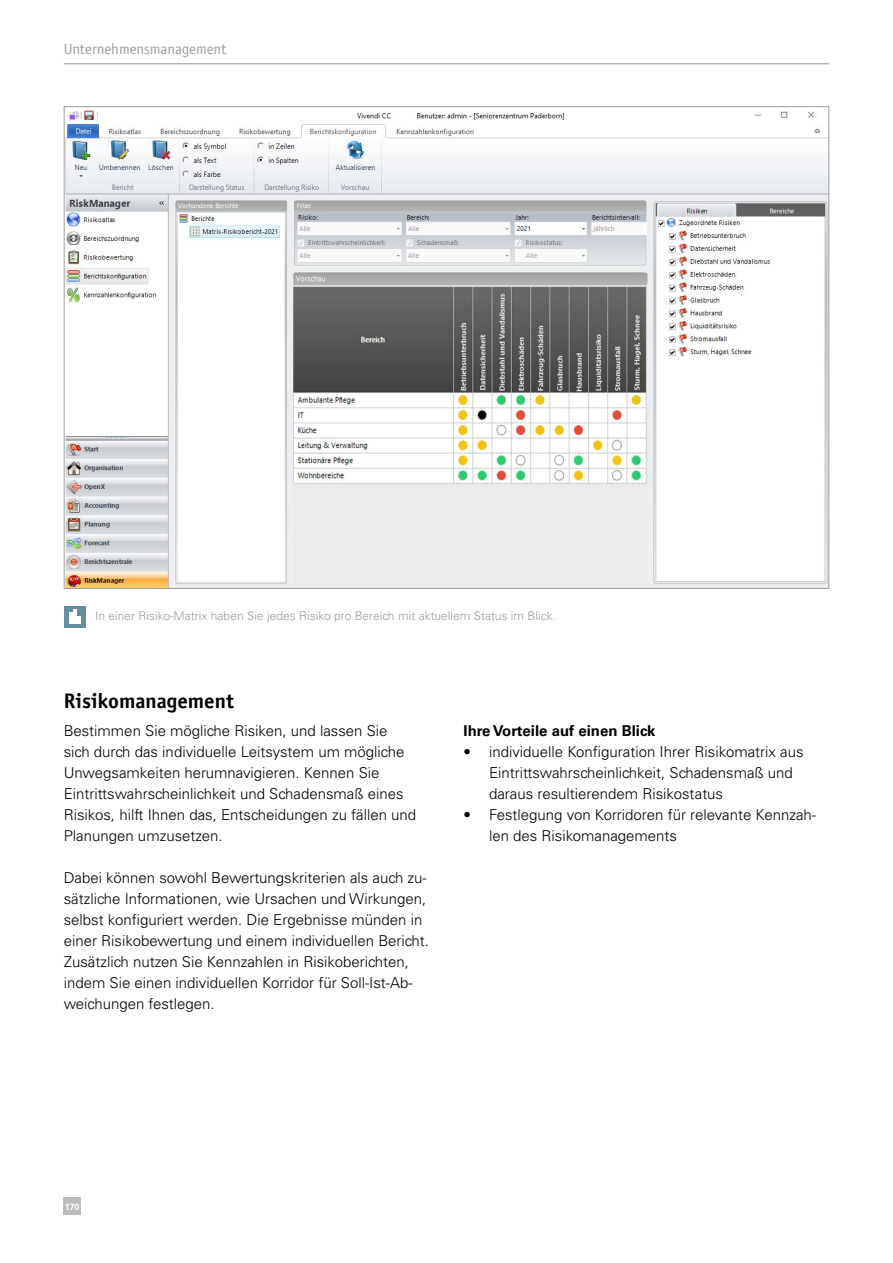
<style>
.page{position:relative;width:893px;height:1263px;background:#fff}
.page>*{position:absolute;margin:0;border:0;box-sizing:border-box;transform-origin:0 0}
.t1{font:700 21px "Officina Sans";color:#000}
.t2{font:300 15px/21px "Univers LT Std";color:#000}
.t3{font:700 15px "Univers LT Std";color:#000}
.t4{font:15px "Officina Sans";color:#9d9d9c}
.t5{font:300 12px "Univers LT Std";color:#9d9d9c}
.t6{font:700 9px "Univers LT Std";color:#fff}
</style>
<div class="page">
<div style="left:64px;top:1198px;width:17px;height:17px;background:#bcbcbc"></div>
<hr style="left:64px;top:63px;width:765px;height:1px;background:#9d9d9c">
<img style="left:66px;top:110px;width:761px;height:477px">
<div style="left:64px;top:606px;width:22px;height:21px;background:#658f9c"></div>
<svg style="left:78px;top:617px;width:3px;height:7px"></svg>
<hr style="left:73px;top:609px;width:4px;height:15px;background:#fff">
<svg style="left:69px;top:613px;width:3px;height:11px"></svg>
<p class="t4" style="left:64px;top:40px;width:164px">Unternehmensmanagement</p>
<p class="t5" style="left:95px;top:609px;width:462px">In einer Risiko-Matrix haben Sie jedes Risiko pro Bereich mit aktuellem Status im Blick.</p>
<h1 class="t1" style="left:64px;top:688px;width:171px">Risikomanagement</h1>
<p class="t2" style="left:64px;top:720px;width:354px">Bestimmen Sie mögliche Risiken, und lassen Sie sich durch das individuelle Leitsystem um mögliche Unwegsamkeiten herumnavigieren. Kennen Sie Eintrittswahrscheinlichkeit und Schadensmaß eines Risikos, hilft Ihnen das, Entscheidungen zu fällen und Planungen umzusetzen.</p>
<p class="t2" style="left:64px;top:867px;width:367px">Dabei können sowohl Bewertungskriterien als auch zu&shy;sätzliche Informationen, wie Ursachen und Wirkungen, selbst konfiguriert werden. Die Ergebnisse münden in einer Risikobewertung und einem individuellen Bericht.<br>Zusätzlich nutzen Sie Kennzahlen in Risikoberichten, indem Sie einen individuellen Korridor für Soll-Ist-Ab&shy;weichungen festlegen.</p>
<p class="t3" style="left:463px;top:722px;width:194px">Ihre Vorteile auf einen Blick</p>
<p class="t2" style="left:489px;top:741px;width:316px;text-indent:-26px">• individuelle Konfiguration Ihrer Risikomatrix aus<br>Eintrittswahrscheinlichkeit, Schadensmaß und daraus resultierendem Risikostatus</p>
<p class="t2" style="left:489px;top:804px;width:329px;text-indent:-26px">• Festlegung von Korridoren für relevante Kennzah&shy;len des Risikomanagements</p>
<p class="t6" style="left:65px;top:1201px;width:16px">170</p>
</div>
